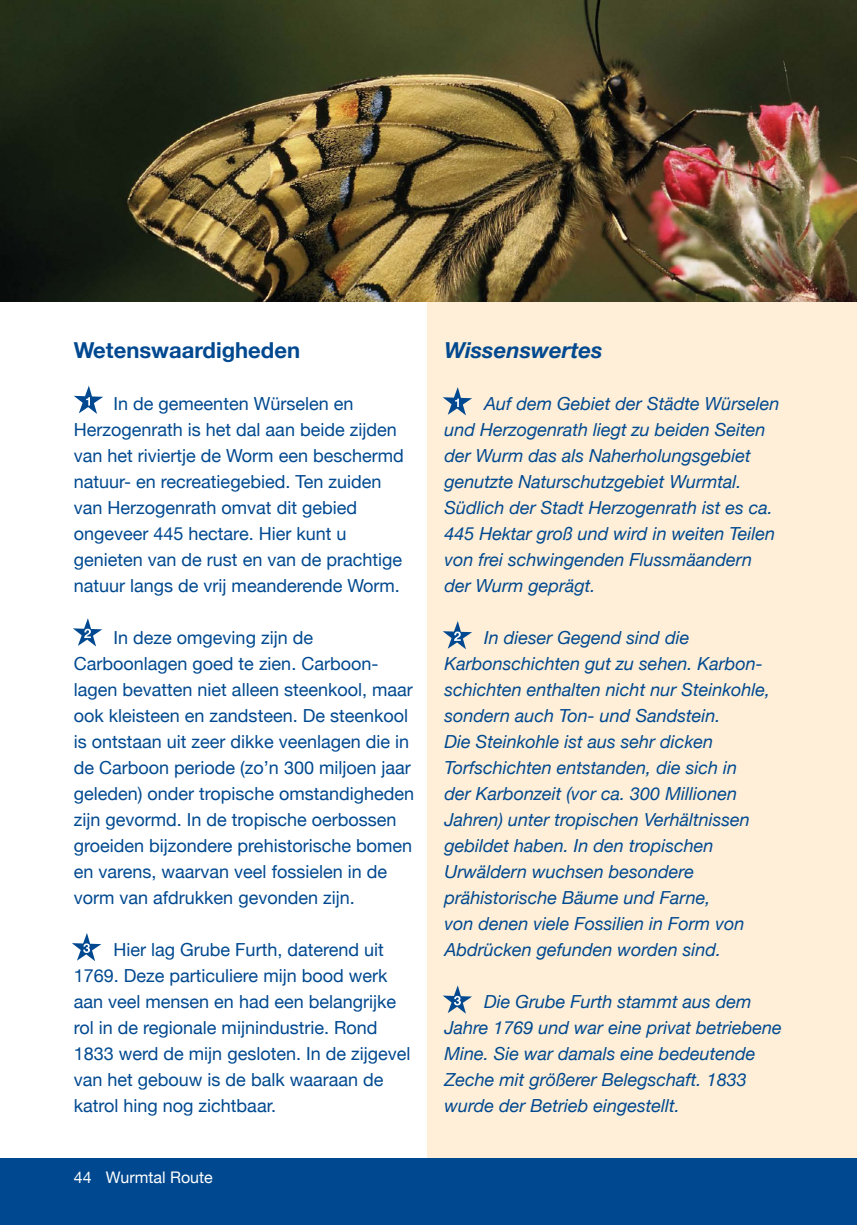
<style>
.page{position:relative;width:857px;height:1225px;background:#fff}
.page>*{position:absolute;margin:0;border:0;box-sizing:border-box;transform-origin:0 0}
.t1{font:700 22px "Helvetica Neue";color:#004990}
.t2{font:italic 700 22px "Helvetica Neue";color:#004990}
.t3{font:18px/26px "Helvetica Neue";color:#004990}
.t4{font:italic 18px/26px "Helvetica Neue";color:#004990}
.t5{font:16px "Helvetica Neue";color:#fff}
</style>
<div class="page">
<div style="left:0;top:1159px;width:856px;height:66px;background:#004990"></div>
<div style="left:427px;top:17px;width:429px;height:1146px;background:#ffefd8"></div>
<img style="left:0;top:0;width:856px;height:302px">
<div style="left:0;top:1158px;width:856px;height:9px;background:#004990"></div>
<svg style="left:72px;top:933px;width:29px;height:28px"></svg>
<svg style="left:443px;top:387px;width:29px;height:28px"></svg>
<svg style="left:73px;top:618px;width:29px;height:28px"></svg>
<svg style="left:443px;top:621px;width:29px;height:28px"></svg>
<svg style="left:443px;top:985px;width:29px;height:28px"></svg>
<svg style="left:74px;top:386px;width:29px;height:28px"></svg>
<p class="t1" style="left:74px;top:332px;width:228px">Wetenswaardigheden</p>
<p class="t3" style="left:74px;top:391px;width:331px;text-indent:40px">In de gemeenten Würselen en Herzogenrath is het dal aan beide zijden van het riviertje de Worm een beschermd natuur- en recreatiegebied. Ten zuiden van Herzogenrath omvat dit gebied ongeveer 445 hectare. Hier kunt u genieten van de rust en van de prachtige natuur langs de vrij meanderende Worm.</p>
<p class="t3" style="left:74px;top:625px;width:342px;text-indent:40px">In deze omgeving zijn de Carboonlagen goed te zien. Carboon&shy;lagen bevatten niet alleen steenkool, maar ook kleisteen en zandsteen. De steenkool is ontstaan uit zeer dikke veenlagen die in de Carboon periode (zo’n 300 miljoen jaar geleden) onder tropische omstandigheden zijn gevormd. In de tropische oerbossen groeiden bijzondere prehistorische bomen en varens, waarvan veel fossielen in de vorm van afdrukken gevonden zijn.</p>
<p class="t3" style="left:74px;top:937px;width:338px;text-indent:40px">Hier lag Grube Furth, daterend uit 1769. Deze particuliere mijn bood werk aan veel mensen en had een belangrijke rol in de regionale mijnindustrie. Rond 1833 werd de mijn gesloten. In de zijgevel van het gebouw is de balk waaraan de katrol hing nog zichtbaar.</p>
<p class="t5" style="left:74px;top:1165px;width:19px">44</p>
<p class="t5" style="left:106px;top:1165px;width:108px">Wurmtal Route</p>
<p class="t2" style="left:444px;top:332px;width:160px">Wissenswertes</p>
<p class="t4" style="left:444px;top:391px;width:336px;text-indent:40px">Auf dem Gebiet der Städte Würselen und Herzogenrath liegt zu beiden Seiten der Wurm das als Naherholungsgebiet genutzte Naturschutzgebiet Wurmtal.<br>Südlich der Stadt Herzogenrath ist es ca.<br>445 Hektar groß und wird in weiten Teilen von frei schwingenden Flussmäandern der Wurm geprägt.</p>
<p class="t4" style="left:444px;top:625px;width:327px;text-indent:40px">In dieser Gegend sind die Karbonschichten gut zu sehen. Karbon&shy;schichten enthalten nicht nur Steinkohle, sondern auch Ton- und Sandstein.<br>Die Steinkohle ist aus sehr dicken Torfschichten entstanden, die sich in<br>der Karbonzeit (vor ca. 300 Millionen Jahren) unter tropischen Verhältnissen gebildet haben. In den tropischen Urwäldern wuchsen besondere prähistorische Bäume und Farne,<br>von denen viele Fossilien in Form von Abdrücken gefunden worden sind.</p>
<p class="t4" style="left:444px;top:989px;width:339px;text-indent:40px">Die Grube Furth stammt aus dem Jahre 1769 und war eine privat betriebene Mine. Sie war damals eine bedeutende Zeche mit größerer Belegschaft. 1833 wurde der Betrieb eingestellt.</p>
</div>
